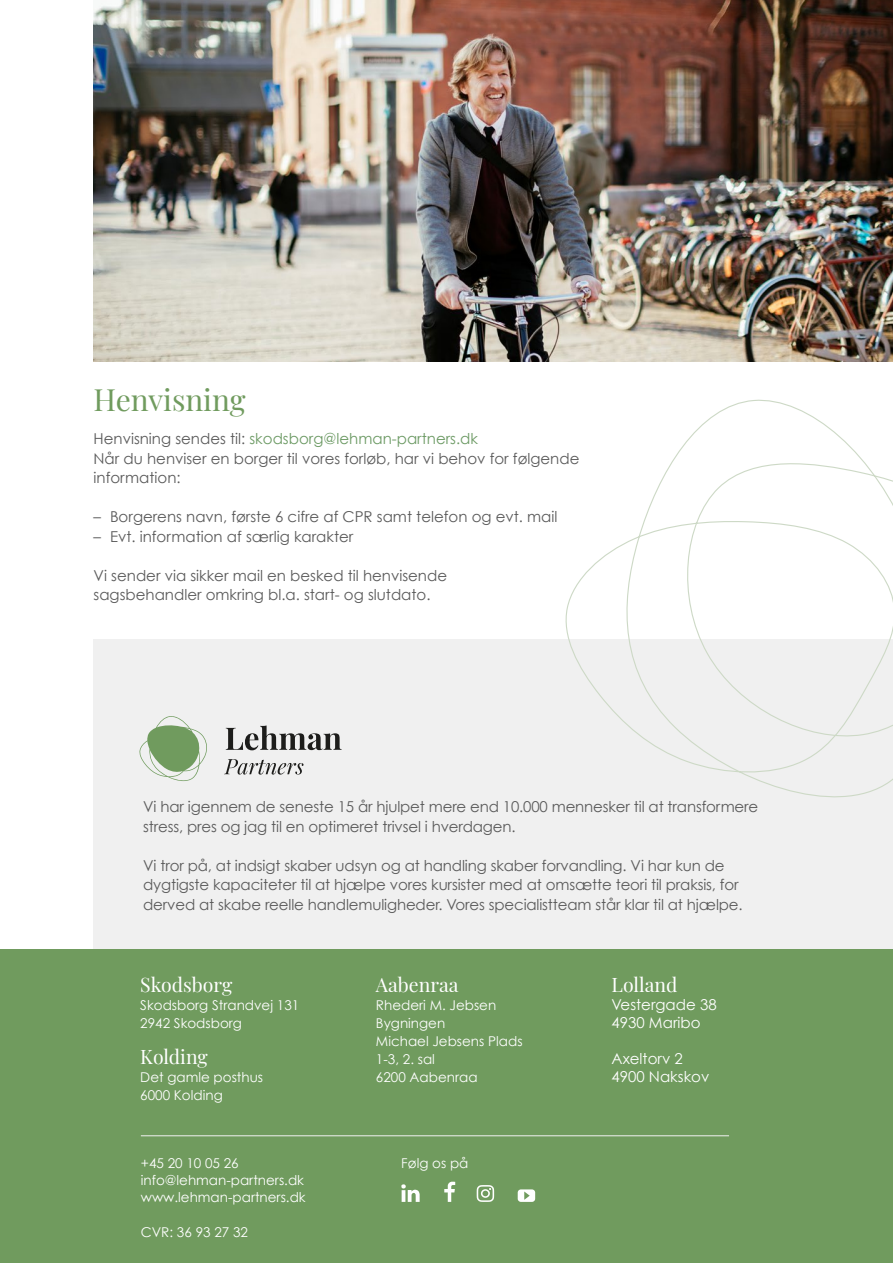
<style>
.page{position:relative;width:893px;height:1263px;background:#fff}
.page>*{position:absolute;margin:0;border:0;box-sizing:border-box;transform-origin:0 0}
.t1{font:30px "Playfair Display";color:#709b5e}
.t2{font:19.5px "Playfair Display";color:#fff}
.t3{font:15px/19.5px "Century Gothic";letter-spacing:-.01em;color:#5a5a5a}
.t4{font:15px/18px "Century Gothic";color:#fff}
.t5{font:13.5px/18px "Century Gothic";color:#fff}
.s1{color:#6c9a64}
</style>
<div class="page">
<div style="left:94px;top:639px;width:799px;height:313px;background:#f0f0f0"></div>
<div style="left:0;top:950px;width:893px;height:313px;background:#709b5e"></div>
<svg style="left:139px;top:716px;width:68px;height:65px"></svg>
<svg style="left:224px;top:759px;width:79px;height:15px"></svg>
<svg style="left:226px;top:725px;width:116px;height:25px"></svg>
<hr style="left:141px;top:1135px;width:588px;height:1px;background:#f0f0f0">
<svg style="left:401px;top:1184px;width:19px;height:18px"></svg>
<svg style="left:444px;top:1181px;width:11px;height:21px"></svg>
<svg style="left:518px;top:1189px;width:17px;height:13px"></svg>
<svg style="left:477px;top:1185px;width:17px;height:17px"></svg>
<svg style="left:565px;top:399px;width:328px;height:399px"></svg>
<img style="left:94px;top:0;width:799px;height:361px">
<h1 class="t1" style="left:94px;top:376px;width:154px">Henvisning</h1>
<p class="t3" style="left:94px;top:429px;width:487px">Henvisning sendes til: <span class="s1">skodsborg@lehman-partners.dk<br></span>Når du henviser en borger til vores forløb, har vi behov for følgende information:</p>
<p class="t3" style="left:94px;top:507px;width:465px">– Borgerens navn, første 6 cifre af CPR samt telefon og evt. mail</p>
<p class="t3" style="left:94px;top:526px;width:261px">– Evt. information af særlig karakter</p>
<p class="t3" style="left:94px;top:565px;width:355px">Vi sender via sikker mail en besked til henvisende sagsbehandler omkring bl.a. start- og slutdato.</p>
<p class="t3" style="left:143px;top:797px;width:617px">Vi har igennem de seneste 15 år hjulpet mere end 10.000 mennesker til at transformere stress, pres og jag til en optimeret trivsel i hverdagen.</p>
<p class="t3" style="left:143px;top:855px;width:601px">Vi tror på, at indsigt skaber udsyn og at handling skaber forvandling. Vi har kun de dygtigste kapaciteter til at hjælpe vores kursister med at omsætte teori til praksis, for derved at skabe reelle handlemuligheder. Vores specialistteam står klar til at hjælpe.</p>
<h2 class="t2" style="left:140px;top:969px;width:94px">Skodsborg</h2>
<p class="t5" style="left:140px;top:995px;width:161px">Skodsborg Strandvej 131<br>2942 Skodsborg</p>
<h2 class="t2" style="left:140px;top:1041px;width:69px">Kolding</h2>
<p class="t5" style="left:140px;top:1067px;width:124px">Det gamle posthus<br>6000 Kolding</p>
<p class="t5" style="left:141px;top:1154px;width:166px;line-height:17.2px">+45 20 10 05 26 info@lehman-partners.dk www.lehman-partners.dk</p>
<p class="t5" style="left:141px;top:1222px;width:109px">CVR: 36 93 27 32</p>
<h2 class="t2" style="left:376px;top:969px;width:84px">Aabenraa</h2>
<p class="t5" style="left:376px;top:995px;width:148px">Rhederi M. Jebsen<br>Bygningen<br>Michael Jebsens Plads<br>1-3, 2. sal<br>6200 Aabenraa</p>
<p class="t5" style="left:401px;top:1153px;width:69px">Følg os på</p>
<h2 class="t2" style="left:612px;top:969px;width:67px">Lolland</h2>
<p class="t4" style="left:612px;top:995px;width:107px">Vestergade 38<br>4930 Maribo</p>
<p class="t4" style="left:612px;top:1049px;width:99px">Axeltorv 2<br>4900 Nakskov</p>
</div>
